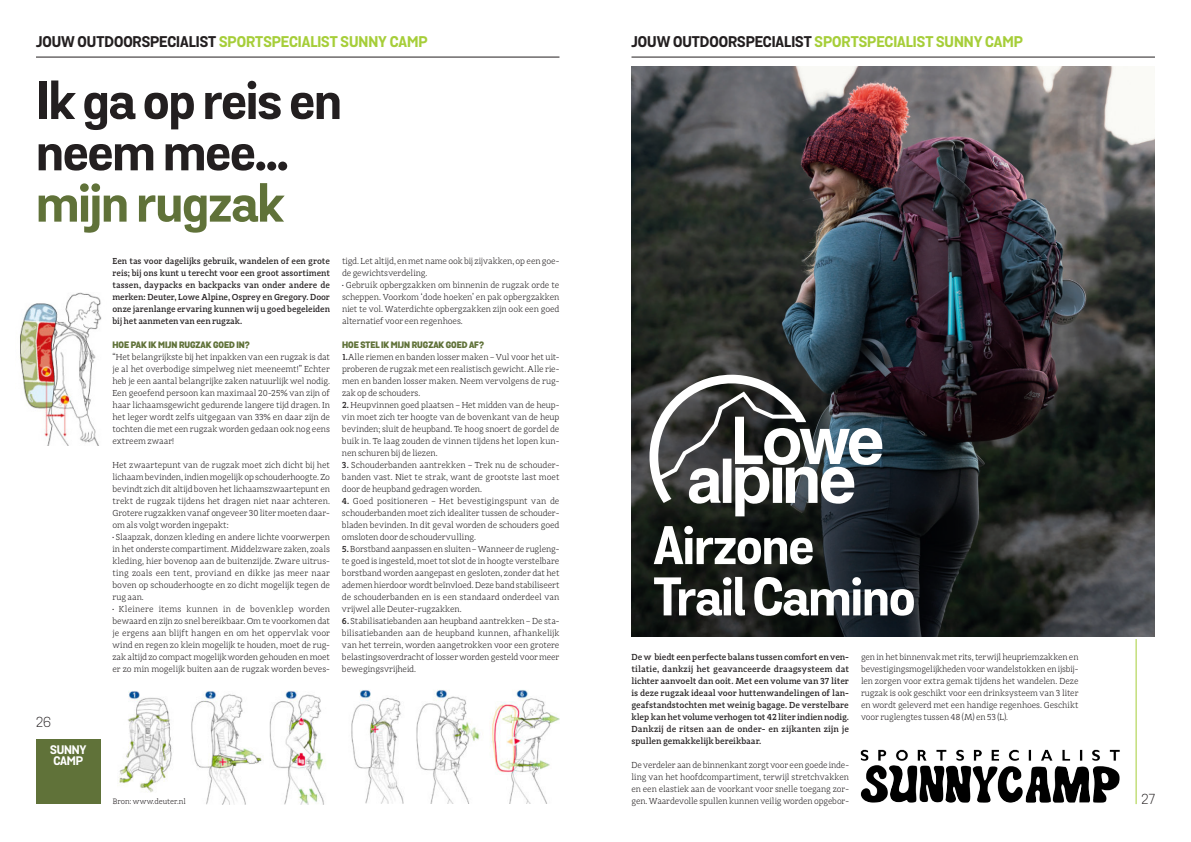
<style>
.page{position:relative;width:1191px;height:842px;background:#fff}
.page>*{position:absolute;margin:0;border:0;box-sizing:border-box;transform-origin:0 0}
.t1{font:700 52.5px/51.3px "Grota Sans";letter-spacing:-.02em;color:#231f20}
.t2{font:700 52.5px/51.3px "Grota Sans";letter-spacing:-.02em;color:#fff}
.t3{font:700 52.5px "Grota Sans";letter-spacing:-.02em;color:#607239}
.t4{font:700 15px "Grota Sans";color:#a6ce39}
.t5{font:300 14px "Grota Sans";color:#231f20}
.t6{font:700 12px/11px "Grota Sans";letter-spacing:-.02em;color:#fff}
.t7{font:300 9px/12px "Adagio Slab";letter-spacing:-.01em;color:#231f20;text-align:justify}
.t8{font:500 9px/12px "Adagio Slab";letter-spacing:-.005em;color:#231f20;text-align:justify}
.t9{font:300 9px/12px "Adagio Slab";letter-spacing:-.01em;color:#231f20;text-align:justify;scale:.96 1}
.t10{font:800 9px "Grota Sans";color:#607239}
.t11{font:300 8px "Adagio Slab";letter-spacing:-.005em;color:#231f20}
.s1{color:#231f20}
.s2{font-weight:500}
</style>
<div class="page">
<img style="left:20px;top:292px;width:82px;height:154px">
<div style="left:36px;top:740px;width:64px;height:64px;background:#607239"></div>
<hr style="left:36px;top:57px;width:523px;height:1px;background:#231f20">
<hr style="left:631px;top:57px;width:524px;height:1px;background:#231f20">
<img style="left:119px;top:690px;width:206px;height:114px">
<img style="left:351px;top:690px;width:208px;height:114px">
<img style="left:631px;top:67px;width:524px;height:569px">
<svg style="left:649px;top:373px;width:233px;height:143px"></svg>
<hr style="left:1135px;top:639px;width:1px;height:165px;background:#a6ce39">
<img style="left:860px;top:749px;width:260px;height:54px">
<h2 class="t4" style="left:36px;top:35px;width:393px"><span class="s1">JOUW OUTDOORSPECIALIST</span> SPORTSPECIALIST SUNNY CAMP</h2>
<h2 class="t4" style="left:631px;top:35px;width:393px"><span class="s1">JOUW OUTDOORSPECIALIST</span> SPORTSPECIALIST SUNNY CAMP</h2>
<h1 class="t1" style="left:36px;top:78px;width:307px">Ik ga op reis en neem mee...</h1>
<h1 class="t3" style="left:36px;top:179px;width:250px">mijn rugzak</h1>
<p class="t8" style="left:112px;top:255px;width:219px">Een tas voor dagelijks gebruik, wandelen of een grote reis; bij ons kunt u terecht voor een groot assortiment tassen, daypacks en backpacks van onder andere de merken: Deuter, Lowe Alpine, Osprey en Gregory. Door onze jarenlange ervaring kunnen wij u goed begeleiden bij het aanmeten van een rugzak.</p>
<p class="t10" style="left:112px;top:341px;width:139px">HOE PAK IK MIJN RUGZAK GOED IN?</p>
<p class="t7" style="left:112px;top:351px;width:219px">“Het belangrijkste bij het inpakken van een rugzak is dat je al het overbodige simpelweg niet meeneemt!” Echter heb je een aantal belangrijke zaken natuurlijk wel nodig.<br>Een geoefend persoon kan maximaal 20-25% van zijn of haar lichaamsgewicht gedurende langere tijd dragen. In het leger wordt zelfs uitgegaan van 33% en daar zijn de tochten die met een rugzak worden gedaan ook nog eens extreem zwaar!</p>
<p class="t7" style="left:112px;top:459px;width:219px">Het zwaartepunt van de rugzak moet zich dicht bij het lichaam bevinden, indien mogelijk op schouderhoogte. Zo bevindt zich dit altijd boven het lichaamszwaartepunt en trekt de rugzak tijdens het dragen niet naar achteren.<br>Grotere rugzakken vanaf ongeveer 30 liter moeten daar&shy;om als volgt worden ingepakt:</p>
<p class="t7" style="left:112px;top:531px;width:219px">• Slaapzak, donzen kleding en andere lichte voorwerpen in het onderste compartiment. Middelzware zaken, zoals kleding, hier bovenop aan de buitenzijde. Zware uitrus&shy;ting zoals een tent, proviand en dikke jas meer naar boven op schouderhoogte en zo dicht mogelijk tegen de rug aan.</p>
<p class="t7" style="left:112px;top:603px;width:219px">• Kleinere items kunnen in de bovenklep worden bewaard en zijn zo snel bereikbaar. Om te voorkomen dat je ergens aan blijft hangen en om het oppervlak voor wind en regen zo klein mogelijk te houden, moet de rug&shy;zak altijd zo compact mogelijk worden gehouden en moet er zo min mogelijk buiten aan de rugzak worden beves-</p>
<p class="t7" style="left:342px;top:255px;width:219px">tigd. Let altijd, en met name ook bij zijvakken, op een goe&shy;de gewichtsverdeling.</p>
<p class="t7" style="left:342px;top:279px;width:219px">• Gebruik opbergzakken om binnenin de rugzak orde te scheppen. Voorkom ‘dode hoeken’ en pak opbergzakken niet te vol. Waterdichte opbergzakken zijn ook een goed alternatief voor een regenhoes.</p>
<p class="t10" style="left:342px;top:341px;width:143px">HOE STEL IK MIJN RUGZAK GOED AF?</p>
<p class="t7" style="left:342px;top:351px;width:219px"><span class="s2">1.</span> Alle riemen en banden losser maken – Vul voor het uit&shy;proberen de rugzak met een realistisch gewicht. Alle rie&shy;men en banden losser maken. Neem vervolgens de rug&shy;zak op de schouders.</p>
<p class="t7" style="left:342px;top:399px;width:219px"><span class="s2">2.</span> Heupvinnen goed plaatsen – Het midden van de heup&shy;vin moet zich ter hoogte van de bovenkant van de heup bevinden; sluit de heupband. Te hoog snoert de gordel de buik in. Te laag zouden de vinnen tijdens het lopen kun&shy;nen schuren bij de liezen.</p>
<p class="t7" style="left:342px;top:459px;width:219px"><span class="s2">3.</span> Schouderbanden aantrekken – Trek nu de schouder&shy;banden vast. Niet te strak, want de grootste last moet door de heupband gedragen worden.</p>
<p class="t7" style="left:342px;top:495px;width:219px"><span class="s2">4.</span> Goed positioneren – Het bevestigingspunt van de schouderbanden moet zich idealiter tussen de schouder&shy;bladen bevinden. In dit geval worden de schouders goed omsloten door de schoudervulling.</p>
<p class="t7" style="left:342px;top:543px;width:219px"><span class="s2">5.</span> Borstband aanpassen en sluiten – Wanneer de rugleng&shy;te goed is ingesteld, moet tot slot de in hoogte verstelbare borstband worden aangepast en gesloten, zonder dat het ademen hierdoor wordt beïnvloed. Deze band stabiliseert de schouderbanden en is een standaard onderdeel van vrijwel alle Deuter-rugzakken.</p>
<p class="t7" style="left:342px;top:615px;width:219px"><span class="s2">6.</span> Stabilisatiebanden aan heupband aantrekken – De sta&shy;bilisatiebanden aan de heupband kunnen, afhankelijk van het terrein, worden aangetrokken voor een grotere belastingsoverdracht of losser worden gesteld voor meer bewegingsvrijheid.</p>
<h1 class="t2" style="left:653px;top:523px;width:263px">Airzone<br>Trail Camino</h1>
<p class="t8" style="left:631px;top:651px;width:219px">De w biedt een perfecte balans tussen comfort en ven&shy;tilatie, dankzij het geavanceerde draagsysteem dat lichter aanvoelt dan ooit. Met een volume van 37 liter is deze rugzak ideaal voor huttenwandelingen of lan&shy;geafstandstochten met weinig bagage. De verstelbare klep kan het volume verhogen tot 42 liter indien nodig.<br>Dankzij de ritsen aan de onder- en zijkanten zijn je spullen gemakkelijk bereikbaar.</p>
<p class="t9" style="left:631px;top:759px;width:228px">De verdeler aan de binnenkant zorgt voor een goede inde&shy;ling van het hoofdcompartiment, terwijl stretchvakken en een elastiek aan de voorkant voor snelle toegang zor&shy;gen. Waardevolle spullen kunnen veilig worden opgebor-</p>
<p class="t9" style="left:861px;top:651px;width:228px">gen in het binnenvak met rits, terwijl heupriemzakken en bevestigingsmogelijkheden voor wandelstokken en ijsbij&shy;len zorgen voor extra gemak tijdens het wandelen. Deze rugzak is ook geschikt voor een drinksysteem van 3 liter en wordt geleverd met een handige regenhoes. Geschikt voor ruglengtes tussen 48 (M) en 53 (L).</p>
<h3 class="t5" style="left:36px;top:714px;width:17px">26</h3>
<h3 class="t6" style="left:50px;top:745px;width:38px">SUNNY<br>CAMP</h3>
<p class="t11" style="left:113px;top:798px;width:75px">Bron: www.deuter.nl</p>
<h3 class="t5" style="left:1141px;top:791px;width:15px">27</h3>
</div>
